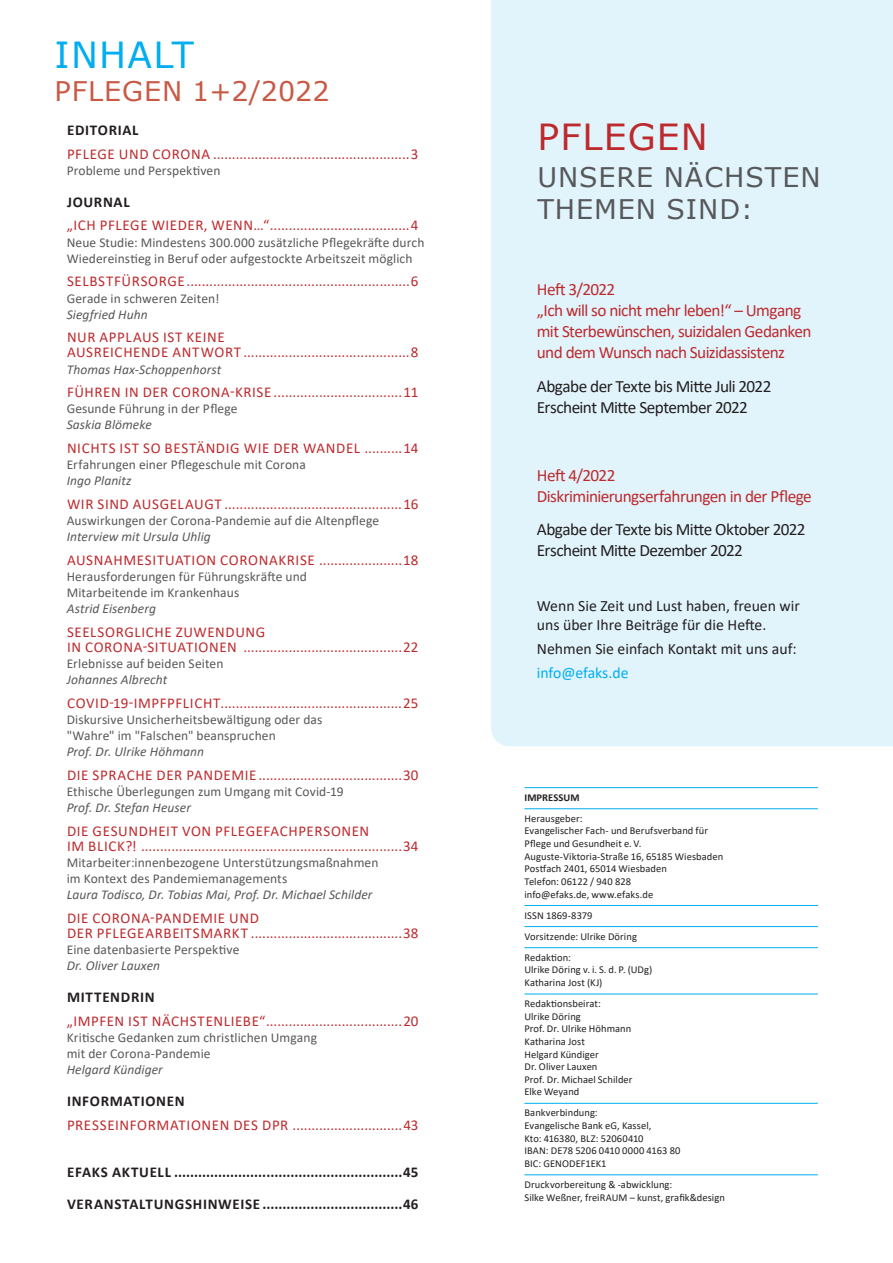
<style>
.page{position:relative;width:893px;height:1263px;background:#fff}
.page>*{position:absolute;margin:0;border:0;box-sizing:border-box;transform-origin:0 0}
.t1{font:36px "Verdana";letter-spacing:.035em;color:#bd2a2d}
.t2{font:36px "Verdana";letter-spacing:.035em;color:#00aeef}
.t3{font:27px/32.4px "Verdana";letter-spacing:.035em;color:#57585a}
.t4{font:27px "Verdana";letter-spacing:.035em;color:#c85945}
.t5{font:17.25px/21px "Calibri";letter-spacing:-.035em;color:#bd2a2d}
.t6{font:17.25px/21px "Calibri";letter-spacing:-.035em;color:#231f20}
.t7{font:15.75px/19.5px "Calibri";color:#231f20}
.t8{font:15.75px "Calibri";letter-spacing:-.005em;color:#00aeef}
.t9{font:15px/15px "Calibri";letter-spacing:.04em;color:#bd2a2d}
.t10{font:700 15px/32px "Calibri";letter-spacing:.045em;color:#231f20}
.t11{font:13.5px/16.2px "Calibri";letter-spacing:.005em;color:#57585a}
.t12{font:italic 13.5px "Calibri";letter-spacing:.005em;color:#57585a}
.t13{font:10.5px/12.6px "Calibri";letter-spacing:.005em;color:#231f20}
.t14{font:700 10.5px "Calibri";letter-spacing:.01em;color:#231f20}
</style>
<div class="page">
<hr style="left:524px;top:787px;width:294px;height:1px;background:#00aeef">
<hr style="left:524px;top:808px;width:294px;height:1px;background:#00aeef">
<hr style="left:524px;top:905px;width:294px;height:1px;background:#00aeef">
<hr style="left:524px;top:926px;width:294px;height:1px;background:#00aeef">
<hr style="left:524px;top:947px;width:294px;height:1px;background:#00aeef">
<hr style="left:524px;top:993px;width:294px;height:1px;background:#00aeef">
<hr style="left:524px;top:1103px;width:294px;height:1px;background:#00aeef">
<hr style="left:524px;top:1174px;width:294px;height:1px;background:#00aeef">
<div style="left:491px;top:0;width:402px;height:746px;background:#e1f4fc"></div>
<h1 class="t2" style="left:55px;top:30px;width:141px">INHALT</h1>
<h2 class="t4" style="left:54px;top:72px;width:277px">PFLEGEN 1+2/2022</h2>
<p class="t10" style="left:67px;top:114px;width:73px">EDITORIAL</p>
<p class="t9" style="left:67px;top:146px;width:353px">PFLEGE UND CORONA ....................................................3</p>
<p class="t11" style="left:67px;top:162px;width:155px">Probleme und Perspektiven</p>
<p class="t10" style="left:67px;top:186px;width:64px">JOURNAL</p>
<p class="t9" style="left:67px;top:218px;width:353px">„ICH PFLEGE WIEDER, WENN…“.....................................4</p>
<p class="t11" style="left:67px;top:234px;width:359px">Neue Studie: Mindestens 300.000 zusätzliche Pflegekräfte durch<br>Wiedereinstieg in Beruf oder aufgestockte Arbeitszeit möglich</p>
<p class="t9" style="left:67px;top:274px;width:353px">SELBSTFÜRSORGE...........................................................6</p>
<p class="t11" style="left:67px;top:290px;width:154px">Gerade in schweren Zeiten!</p>
<p class="t12" style="left:67px;top:305px;width:82px">Siegfried Huhn</p>
<p class="t9" style="left:67px;top:329px;width:353px">NUR APPLAUS IST KEINE<br>AUSREICHENDE ANTWORT ............................................8</p>
<p class="t12" style="left:67px;top:360px;width:156px">Thomas Hax-Schoppenhorst</p>
<p class="t9" style="left:67px;top:384px;width:353px">FÜHREN IN DER CORONA-KRISE ..................................11</p>
<p class="t11" style="left:67px;top:400px;width:172px">Gesunde Führung in der Pflege</p>
<p class="t12" style="left:67px;top:416px;width:87px">Saskia Blömeke</p>
<p class="t9" style="left:67px;top:440px;width:353px">NICHTS IST SO BESTÄNDIG WIE DER WANDEL ..........14</p>
<p class="t11" style="left:67px;top:456px;width:241px">Erfahrungen einer Pflegeschule mit Corona</p>
<p class="t12" style="left:67px;top:471px;width:66px">Ingo Planitz</p>
<p class="t9" style="left:67px;top:496px;width:353px">WIR SIND AUSGELAUGT ...............................................16</p>
<p class="t11" style="left:67px;top:512px;width:314px">Auswirkungen der Corona-Pandemie auf die Altenpflege</p>
<p class="t12" style="left:67px;top:527px;width:146px">Interview mit Ursula Uhlig</p>
<p class="t9" style="left:67px;top:552px;width:353px">AUSNAHMESITUATION CORONAKRISE ......................18</p>
<p class="t11" style="left:67px;top:568px;width:242px">Herausforderungen für Führungskräfte und<br>Mitarbeitende im Krankenhaus</p>
<p class="t12" style="left:67px;top:599px;width:91px">Astrid Eisenberg</p>
<p class="t9" style="left:67px;top:624px;width:353px">SEELSORGLICHE ZUWENDUNG<br>IN CORONA-SITUATIONEN ..........................................22</p>
<p class="t11" style="left:67px;top:655px;width:158px">Erlebnisse auf beiden Seiten</p>
<p class="t12" style="left:67px;top:670px;width:102px">Johannes Albrecht</p>
<p class="t9" style="left:67px;top:695px;width:353px">COVID-19-IMPFPFLICHT................................................25</p>
<p class="t11" style="left:67px;top:711px;width:257px">Diskursive Unsicherheitsbewältigung oder das "Wahre" im "Falschen" beanspruchen</p>
<p class="t12" style="left:67px;top:742px;width:139px">Prof. Dr. Ulrike Höhmann</p>
<p class="t9" style="left:67px;top:767px;width:353px">DIE SPRACHE DER PANDEMIE ......................................30</p>
<p class="t11" style="left:67px;top:783px;width:279px">Ethische Überlegungen zum Umgang mit Covid-19</p>
<p class="t12" style="left:67px;top:798px;width:126px">Prof. Dr. Stefan Heuser</p>
<p class="t9" style="left:67px;top:823px;width:353px">DIE GESUNDHEIT VON PFLEGEFACHPERSONEN<br>IM BLICK?! .....................................................................34</p>
<p class="t11" style="left:67px;top:854px;width:313px">Mitarbeiter:innenbezogene Unterstützungsmaßnahmen im Kontext des Pandemiemanagements</p>
<p class="t12" style="left:67px;top:885px;width:307px">Laura Todisco, Dr. Tobias Mai, Prof. Dr. Michael Schilder</p>
<p class="t9" style="left:67px;top:910px;width:353px">DIE CORONA-PANDEMIE UND<br>DER PFLEGEARBEITSMARKT ........................................38</p>
<p class="t11" style="left:67px;top:941px;width:174px">Eine datenbasierte Perspektive</p>
<p class="t12" style="left:67px;top:956px;width:95px">Dr. Oliver Lauxen</p>
<p class="t10" style="left:67px;top:981px;width:89px">MITTENDRIN</p>
<p class="t9" style="left:67px;top:1013px;width:353px">„IMPFEN IST NÄCHSTENLIEBE“....................................20</p>
<p class="t11" style="left:67px;top:1029px;width:252px">Kritische Gedanken zum christlichen Umgang mit der Corona-Pandemie</p>
<p class="t12" style="left:67px;top:1060px;width:98px">Helgard Kündiger</p>
<p class="t10" style="left:67px;top:1085px;width:119px">INFORMATIONEN</p>
<p class="t9" style="left:67px;top:1117px;width:353px">PRESSEINFORMATIONEN DES DPR .............................43</p>
<p class="t10" style="left:67px;top:1156px;width:353px">EFAKS AKTUELL .........................................................45<br>VERANSTALTUNGSHINWEISE ...................................46</p>
<h1 class="t1" style="left:537px;top:112px;width:172px">PFLEGEN</h1>
<h2 class="t3" style="left:537px;top:161px;width:285px">UNSERE NÄCHSTEN<br>THEMEN SIND:</h2>
<p class="t5" style="left:537px;top:279px;width:276px">Heft 3/2022<br>„Ich will so nicht mehr leben!“ – Umgang mit Sterbewünschen, suizidalen Gedanken und dem Wunsch nach Suizidassistenz</p>
<p class="t6" style="left:537px;top:375px;width:236px">Abgabe der Texte bis Mitte Juli 2022<br>Erscheint Mitte September 2022</p>
<p class="t5" style="left:537px;top:464px;width:276px">Heft 4/2022<br>Diskriminierungserfahrungen in der Pflege</p>
<p class="t6" style="left:537px;top:519px;width:270px">Abgabe der Texte bis Mitte Oktober 2022<br>Erscheint Mitte Dezember 2022</p>
<p class="t7" style="left:537px;top:595px;width:265px">Wenn Sie Zeit und Lust haben, freuen wir uns über Ihre Beiträge für die Hefte.</p>
<p class="t7" style="left:537px;top:638px;width:261px">Nehmen Sie einfach Kontakt mit uns auf:</p>
<p class="t8" style="left:537px;top:661px;width:93px">info@efaks.de</p>
<p class="t14" style="left:524px;top:790px;width:57px">IMPRESSUM</p>
<p class="t13" style="left:524px;top:812px;width:200px">Herausgeber:<br>Evangelischer Fach- und Berufsverband für<br>Pflege und Gesundheit e. V.<br>Auguste-Viktoria-Straße 16, 65185 Wiesbaden<br>Postfach 2401, 65014 Wiesbaden<br>Telefon: 06122 / 940 828<br>info@efaks.de, www.efaks.de</p>
<p class="t13" style="left:524px;top:904px;width:114px;line-height:21.1px">ISSN 1869-8379<br>Vorsitzende: Ulrike Döring<br>Redaktion:</p>
<p class="t13" style="left:524px;top:963px;width:129px">Ulrike Döring v. i. S. d. P. (UDg)<br>Katharina Jost (KJ)</p>
<p class="t13" style="left:524px;top:997px;width:110px">Redaktionsbeirat:<br>Ulrike Döring<br>Prof. Dr. Ulrike Höhmann<br>Katharina Jost<br>Helgard Kündiger<br>Dr. Oliver Lauxen<br>Prof. Dr. Michael Schilder<br>Elke Weyand</p>
<p class="t13" style="left:524px;top:1106px;width:158px">Bankverbindung:<br>Evangelische Bank eG, Kassel,<br>Kto: 416380, BLZ: 52060410<br>IBAN: DE78 5206 0410 0000 4163 80<br>BIC: GENODEF1EK1</p>
<p class="t13" style="left:524px;top:1178px;width:202px">Druckvorbereitung &amp; -abwicklung:<br>Silke Weßner, freiRAUM – kunst, grafik&amp;design</p>
</div>
